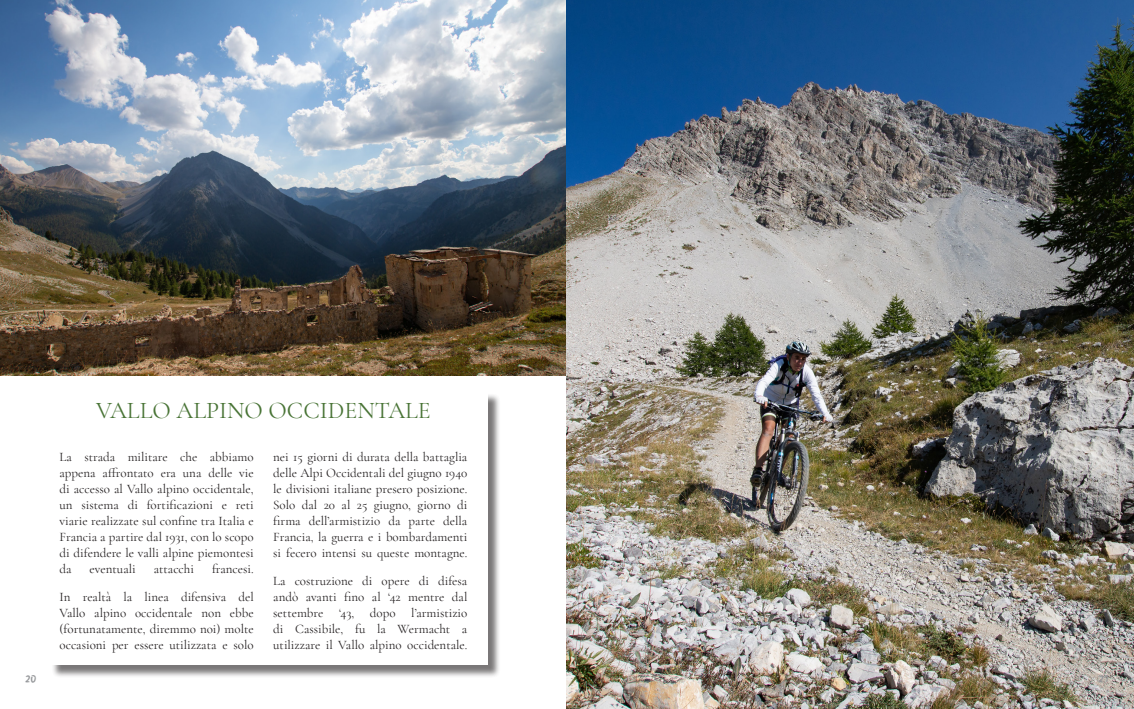
<style>
.page{position:relative;width:1134px;height:709px;background:#fff}
.page>*{position:absolute;margin:0;border:0;box-sizing:border-box;transform-origin:0 0}
.t1{font:24px "Cormorant Garamond";color:#497436}
.t2{font:13px/16px "Cormorant Garamond";color:#231f20;text-align:justify}
.t3{font:10.8px "Finger Paint";color:#939598}
</style>
<div class="page">
<img style="left:0;top:0;width:567px;height:376px">
<img style="left:567px;top:0;width:567px;height:709px">
<div style="left:51px;top:393px;width:449px;height:284px;background:#231f20;opacity:.75"></div>
<div style="left:50px;top:391px;width:438px;height:274px;background:#fff"></div>
<p class="t3" style="left:26px;top:670px;width:13px">20</p>
<h1 class="t1" style="left:96px;top:396px;width:336px">VALLO ALPINO OCCIDENTALE</h1>
<p class="t2" style="left:60px;top:449px;width:196px">La strada militare che abbiamo appena affrontato era una delle vie di accesso al Vallo alpino occidentale, un sistema di fortificazioni e reti viarie realizzate sul confine tra Italia e Francia a partire dal 1931, con lo scopo di difendere le valli alpine piemontesi da</p>
<p class="t2" style="left:60px;top:555px;width:196px;line-height:27.3px;text-align:right">francesi.<br>In realtà la linea difensiva del</p>
<p class="t2" style="left:60px;top:604px;width:196px">Vallo alpino occidentale non ebbe (fortunatamente, diremmo noi) molte occasioni per essere utilizzata e solo</p>
<p class="t2" style="left:90px;top:561px;width:48px">eventuali</p>
<p class="t2" style="left:154px;top:561px;width:42px">attacchi</p>
<p class="t2" style="left:273px;top:449px;width:196px">nei 15 giorni di durata della battaglia delle Alpi Occidentali del giugno 1940 le divisioni italiane presero posizione.<br>Solo dal 20 al 25 giugno, giorno di firma dell’armistizio da parte della Francia, la guerra e i bombardamenti si fecero intensi su queste montagne.</p>
<p class="t2" style="left:273px;top:572px;width:196px">La costruzione di opere di difesa andò avanti fino al ‘42 mentre dal settembre ‘43, dopo l’armistizio di Cassibile, fu la Wermacht a utilizzare il Vallo alpino occidentale.</p>
<p class="t3" style="left:1099px;top:670px;width:11px">21</p>
</div>
